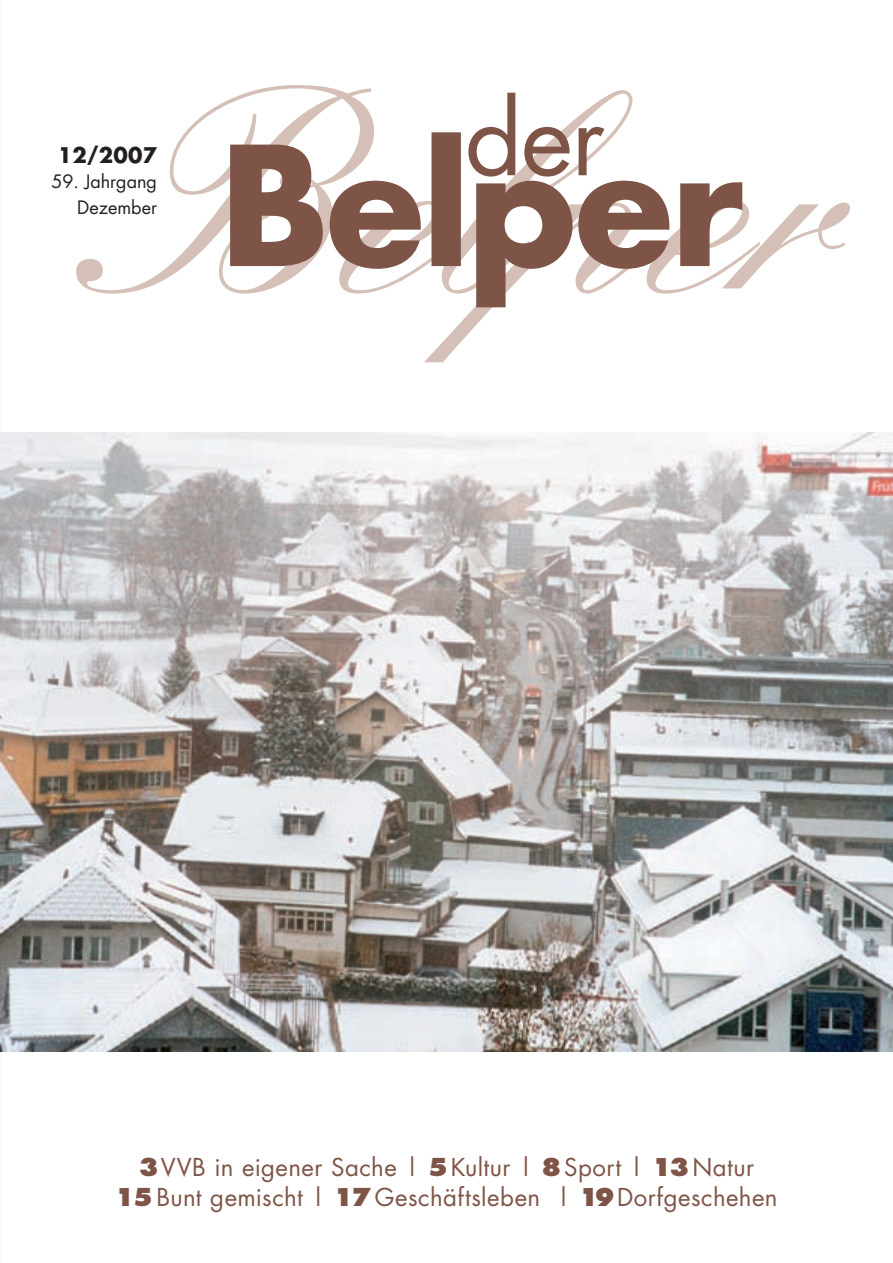
<style>
.page{position:relative;width:893px;height:1263px;background:#fff}
.page>*{position:absolute;margin:0;border:0;box-sizing:border-box;transform-origin:0 0}
.t1{font:24px/30px "Futura";letter-spacing:.02em;color:#7e5447;text-align:center}
.t2{font:700 21px "Futura";color:#231f20}
.t3{font:18px/25.5px "Futura";color:#231f20;text-align:right}
.s1{font-weight:800}
</style>
<div class="page">
<img style="left:0;top:432px;width:893px;height:620px">
<svg style="left:76px;top:85px;width:774px;height:277px"></svg>
<svg style="left:468px;top:93px;width:136px;height:39px"></svg>
<svg style="left:230px;top:132px;width:512px;height:175px"></svg>
<p class="t2" style="left:58px;top:140px;width:101px">12/2007</p>
<p class="t3" style="left:51px;top:169px;width:107px">59. Jahrgang<br>Dezember</p>
<p class="t1" style="left:115px;top:1152px;width:664px"><span class="s1">3</span>VVB in eigener Sache | <span class="s1">5</span>Kultur | <span class="s1">8</span>Sport | <span class="s1">13</span>Natur<br><span class="s1">15</span> Bunt gemischt | <span class="s1">17</span> Geschäftsleben | <span class="s1">19</span> Dorfgeschehen</p>
</div>
